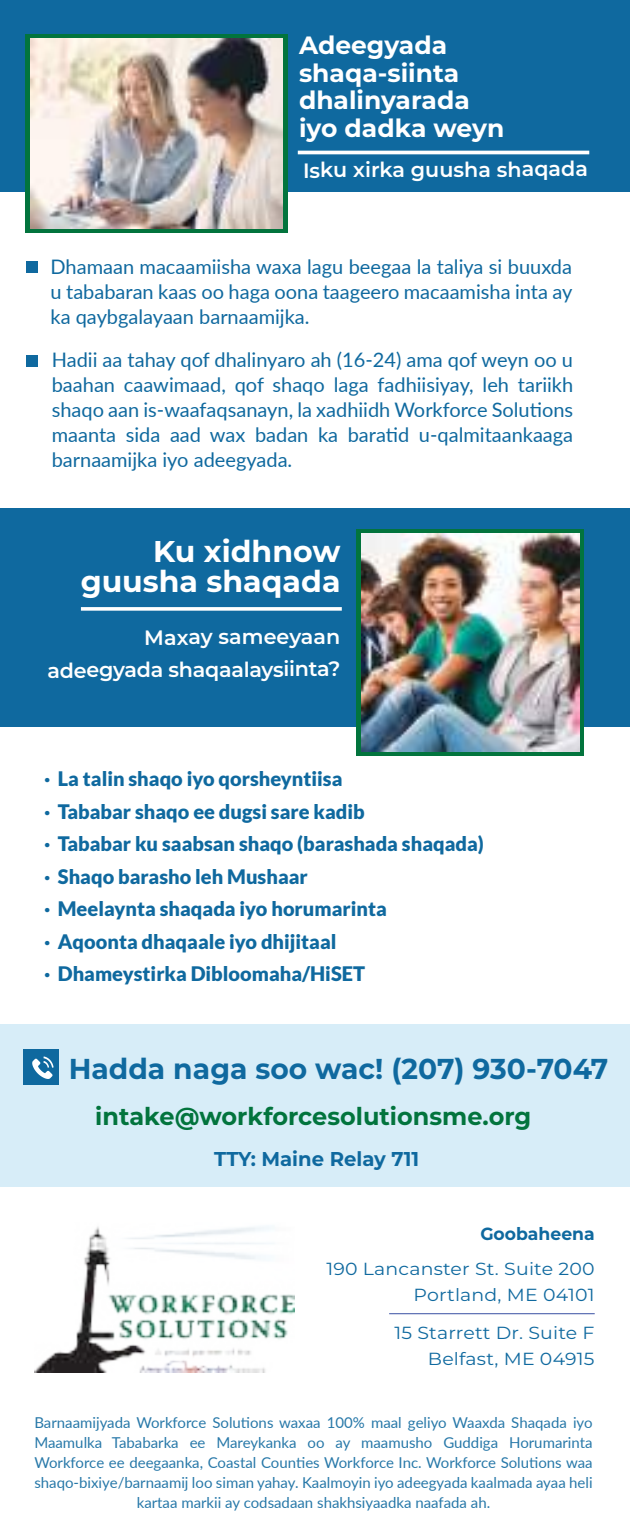
<style>
.page{position:relative;width:630px;height:1530px;background:#fff}
.page>*{position:absolute;margin:0;border:0;box-sizing:border-box;transform-origin:0 0}
.t1{font:700 30px/30px "Montserrat";color:#fff;text-align:right}
.t2{font:700 28.75px "Montserrat";color:#0f699f}
.t3{font:700 25px/27.5px "Montserrat";color:#fff}
.t4{font:700 24.5px "Montserrat";color:#02743d}
.t5{font:600 20.75px/32.8px "Montserrat";letter-spacing:-.015em;color:#fff;text-align:right}
.t6{font:20px/25px "Lato";color:#0f699f;text-align:justify}
.t7{font:900 20px/32.5px "Lato";color:#0f699f}
.t8{font:700 20px "Montserrat";color:#0f699f}
.t9{font:17.5px/26.5px "Montserrat";letter-spacing:.01em;color:#0f699f;text-align:right;scale:1.08 1}
.t10{font:700 17.5px "Montserrat";color:#0f699f}
.t11{font:15px/20px "Lato";color:#0f699f;text-align:center}
</style>
<div class="page">
<div style="left:0;top:0;width:630px;height:192px;background:#0f699f"></div>
<div style="left:0;top:508px;width:630px;height:219px;background:#0f699f"></div>
<div style="left:0;top:1024px;width:630px;height:163px;background:#d7edf8"></div>
<div style="left:25px;top:34px;width:263px;height:199px;background:#02743d"></div>
<div style="left:357px;top:529px;width:227px;height:227px;background:#02743d"></div>
<img style="left:361px;top:533px;width:218px;height:218px">
<img style="left:34px;top:1226px;width:260px;height:147px">
<div style="left:298px;top:151px;width:291px;height:3px;border:2px solid #fff"></div>
<img style="left:30px;top:39px;width:253px;height:190px">
<div style="left:81px;top:607px;width:261px;height:4px;border:2px solid #fff"></div>
<div style="left:26px;top:261px;width:12px;height:12px;background:#0f699f"></div>
<div style="left:26px;top:355px;width:12px;height:12px;background:#0f699f"></div>
<div style="left:24px;top:1049px;width:35px;height:35px;background:#0f699f"></div>
<svg style="left:32px;top:1056px;width:22px;height:23px"></svg>
<hr style="left:389px;top:1313px;width:206px;height:1px;background:#3950a4">
<p class="t3" style="left:299px;top:30px;width:207px">Adeegyada shaqa-siinta dhalinyarada iyo dadka weyn</p>
<p class="t5" style="left:303px;top:152px;width:287px">Isku xirka guusha shaqada</p>
<p class="t6" style="left:51px;top:253px;width:523px">Dhamaan macaamiisha waxa lagu beegaa la taliya si buuxda u tababaran kaas oo haga oona taageero macaamisha inta ay ka qaybgalayaan barnaamijka.</p>
<p class="t6" style="left:52px;top:346px;width:523px">Hadii aa tahay qof dhalinyaro ah (16-24) ama qof weyn oo u baahan caawimaad, qof shaqo laga fadhiisiyay, leh tariikh shaqo aan is-waafaqsanayn, la xadhiidh Workforce Solutions maanta sida aad wax badan ka baratid u-qalmitaankaaga barnaamijka iyo adeegyada.</p>
<h1 class="t1" style="left:81px;top:535px;width:261px">Ku xidhnow guusha shaqada</h1>
<p class="t5" style="left:48px;top:620px;width:294px">Maxay sameeyaan adeegyada shaqaalaysiinta?</p>
<p class="t7" style="left:44px;top:762px;width:441px">· La talin shaqo iyo qorsheyntiisa<br>· Tababar shaqo ee dugsi sare kadib<br>· Tababar ku saabsan shaqo (barashada shaqada) · Shaqo barasho leh Mushaar<br>· Meelaynta shaqada iyo horumarinta<br>· Aqoonta dhaqaale iyo dhijitaal<br>· Dhameystirka Dibloomaha/HiSET</p>
<h2 class="t2" style="left:69px;top:1048px;width:541px">Hadda naga soo wac! (207) 930-7047</h2>
<p class="t4" style="left:95px;top:1098px;width:437px">intake@workforcesolutionsme.org</p>
<p class="t8" style="left:214px;top:1145px;width:207px">TTY: Maine Relay 711</p>
<p class="t10" style="left:480px;top:1221px;width:116px">Goobaheena</p>
<p class="t9" style="left:326px;top:1255px;width:250px">190 Lancanster St. Suite 200<br>Portland, ME 04101</p>
<p class="t9" style="left:394px;top:1318px;width:187px">15 Starrett Dr. Suite F<br>Belfast, ME 04915</p>
<p class="t11" style="left:34px;top:1412px;width:560px">Barnaamijyada Workforce Solutions waxaa 100% maal geliyo Waaxda Shaqada iyo Maamulka Tababarka ee Mareykanka oo ay maamusho Guddiga Horumarinta Workforce ee deegaanka, Coastal Counties Workforce Inc. Workforce Solutions waa shaqo-bixiye/barnaamij loo siman yahay. Kaalmoyin iyo adeegyada kaalmada ayaa heli kartaa markii ay codsadaan shakhsiyaadka naafada ah.</p>
</div>
